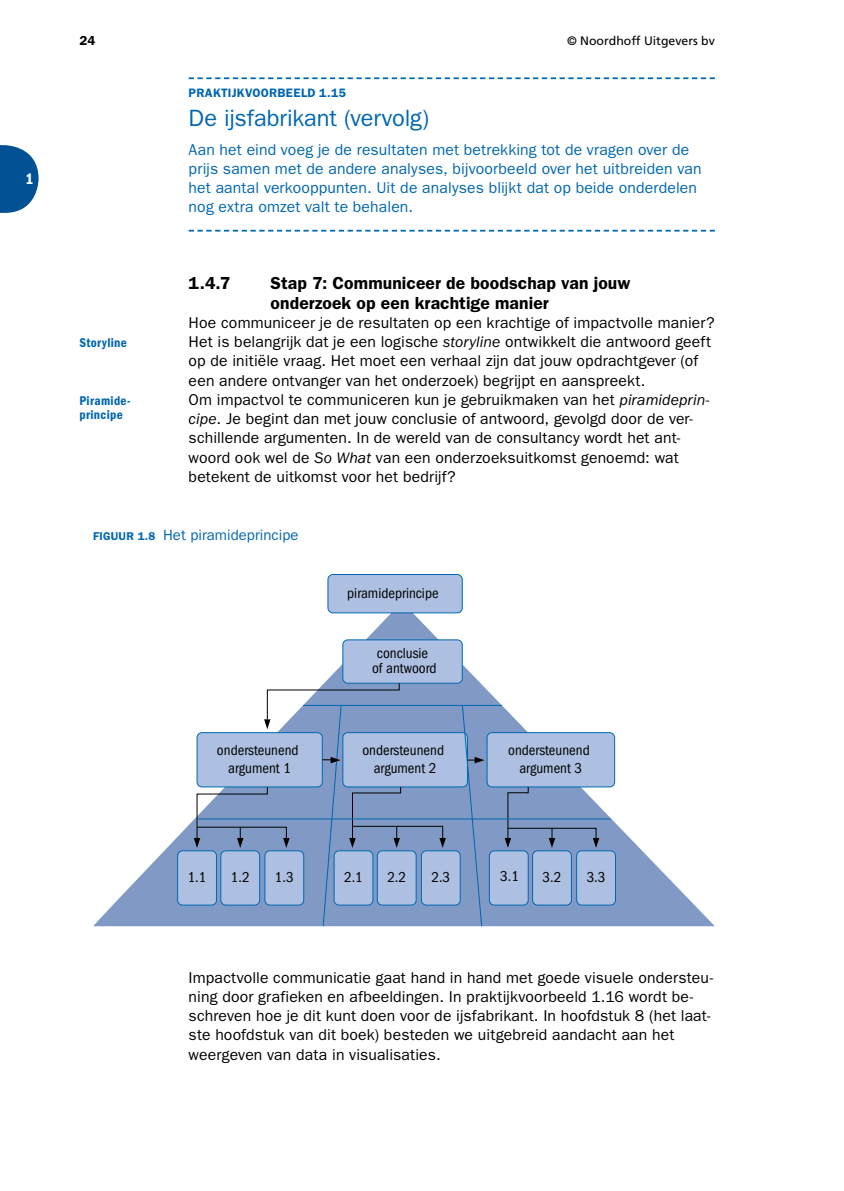
<style>
.page{position:relative;width:844px;height:1191px;background:#fff}
.page>*{position:absolute;margin:0;border:0;box-sizing:border-box;transform-origin:0 0}
.t1{font:23.62px "ITC Franklin Gothic Std";letter-spacing:-.005em;color:#0067b1}
.t2{font:600 17.5px/19.2px "ITC Franklin Gothic Std";letter-spacing:.005em;color:#000}
.t3{font:15.75px/19.2px "ITC Franklin Gothic Std";letter-spacing:.01em;color:#000}
.t4{font:15.75px/19.2px "ITC Franklin Gothic Std";letter-spacing:.01em;color:#0067b1}
.t5{font:15.75px "ITC Franklin Gothic Std Dm Cd";color:#fff}
.t6{font:condensed 14.88px/17.8px "ITC Franklin Gothic Std";color:#000;text-align:center}
.t7{font:14.88px "ITC Franklin Gothic Std";letter-spacing:.005em;color:#0067b1}
.t8{font:13.12px/14.3px "ITC Franklin Gothic Std Dm Cd";letter-spacing:.025em;color:#0067b1}
.t9{font:600 13.12px "ITC Franklin Gothic Std";color:#000}
.t10{font:12.25px "Frutiger LT Std";color:#000}
.t11{font:600 12.25px "ITC Franklin Gothic Std";letter-spacing:.025em;color:#0067b1}
.s1{font-style:italic}
.s2{font-weight:600;font-size:11.38px}
</style>
<div class="page">
<svg style="left:0;top:145px;width:39px;height:68px"></svg>
<svg style="left:189px;top:77px;width:525px;height:2px"></svg>
<svg style="left:189px;top:230px;width:525px;height:1px"></svg>
<svg style="left:93px;top:602px;width:621px;height:324px"></svg>
<div style="left:197px;top:732px;width:125px;height:55px;background:#adc0e2;border-radius:5px"></div>
<div style="left:196px;top:732px;width:127px;height:55px;border:1px solid #0067b1;border-radius:5px"></div>
<div style="left:328px;top:574px;width:134px;height:39px;background:#adc0e2;border-radius:5px"></div>
<div style="left:327px;top:574px;width:135px;height:39px;border:1px solid #0067b1;border-radius:5px"></div>
<div style="left:343px;top:640px;width:119px;height:43px;background:#adc0e2;border-radius:5px"></div>
<div style="left:342px;top:639px;width:120px;height:44px;border:1px solid #0067b1;border-radius:5px"></div>
<div style="left:487px;top:732px;width:127px;height:55px;background:#adc0e2;border-radius:5px"></div>
<div style="left:486px;top:732px;width:129px;height:55px;border:1px solid #0067b1;border-radius:5px"></div>
<div style="left:177px;top:851px;width:39px;height:54px;background:#adc0e2;border-radius:5px"></div>
<div style="left:177px;top:850px;width:40px;height:55px;border:1px solid #0067b1;border-radius:5px"></div>
<div style="left:221px;top:851px;width:38px;height:54px;background:#adc0e2;border-radius:5px"></div>
<div style="left:220px;top:850px;width:40px;height:55px;border:1px solid #0067b1;border-radius:5px"></div>
<div style="left:265px;top:851px;width:38px;height:54px;background:#adc0e2;border-radius:5px"></div>
<div style="left:264px;top:850px;width:40px;height:55px;border:1px solid #0067b1;border-radius:5px"></div>
<div style="left:489px;top:851px;width:39px;height:54px;background:#adc0e2;border-radius:5px"></div>
<div style="left:489px;top:850px;width:39px;height:55px;border:1px solid #0067b1;border-radius:5px"></div>
<div style="left:532px;top:851px;width:39px;height:54px;background:#adc0e2;border-radius:5px"></div>
<div style="left:532px;top:850px;width:39px;height:55px;border:1px solid #0067b1;border-radius:5px"></div>
<div style="left:576px;top:851px;width:39px;height:54px;background:#adc0e2;border-radius:5px"></div>
<div style="left:576px;top:850px;width:39px;height:55px;border:1px solid #0067b1;border-radius:5px"></div>
<svg style="left:302px;top:704px;width:201px;height:222px;background:#8fa8d1"></svg>
<hr style="left:197px;top:818px;width:413px;height:1px;background:#0067b1">
<svg style="left:264px;top:682px;width:136px;height:47px"></svg>
<svg style="left:322px;top:757px;width:18px;height:6px"></svg>
<svg style="left:467px;top:757px;width:17px;height:6px"></svg>
<svg style="left:194px;top:786px;width:252px;height:62px;background:#7b94be"></svg>
<svg style="left:504px;top:786px;width:95px;height:62px;background:#7a93bc"></svg>
<p class="t5" style="left:26px;top:170px;width:10px">1</p>
<p class="t9" style="left:79px;top:32px;width:18px">24</p>
<p class="t10" style="left:567px;top:33px;width:149px">© Noordhoff Uitgevers bv</p>
<p class="t8" style="left:79px;top:336px;width:49px">storyline</p>
<p class="t8" style="left:79px;top:393px;width:53px">piramide&shy;principe</p>
<p class="t11" style="left:189px;top:85px;width:159px">Praktijkvoorbeeld 1.15</p>
<h1 class="t1" style="left:189px;top:104px;width:242px">De ijsfabrikant (vervolg)</h1>
<p class="t4" style="left:189px;top:140px;width:514px">Aan het eind voeg je de resultaten met betrekking tot de vragen over de prijs samen met de andere analyses, bijvoorbeeld over het uitbreiden van het aantal verkooppunten. Uit de analyses blijkt dat op beide onderdelen nog extra omzet valt te behalen.</p>
<p class="t2" style="left:189px;top:274px;width:43px">1.4.7</p>
<p class="t2" style="left:270px;top:274px;width:361px">Stap 7: Communiceer de boodschap van jouw onderzoek op een krachtige manier</p>
<p class="t3" style="left:189px;top:313px;width:527px">Hoe communiceer je de resultaten op een krachtige of impactvolle manier?<br>Het is belangrijk dat je een logische <span class="s1">storyline</span> ontwikkelt die antwoord geeft op de initiële vraag. Het moet een verhaal zijn dat jouw opdrachtgever (of een andere ontvanger van het onderzoek) begrijpt en aanspreekt.<br>Om impactvol te communiceren kun je gebruikmaken van het <span class="s1">piramideprin&shy;cipe</span>. Je begint dan met jouw conclusie of antwoord, gevolgd door de ver&shy;schillende argumenten. In de wereld van de consultancy wordt het ant&shy;woord ook wel de <span class="s1">So What</span> van een onderzoeksuitkomst genoemd: wat betekent de uitkomst voor het bedrijf?</p>
<p class="t7" style="left:93px;top:526px;width:207px"><span class="s2">FIGUUR 1.8</span> Het piramideprincipe</p>
<p class="t6" style="left:347px;top:584px;width:93px">piramideprincipe</p>
<p class="t6" style="left:372px;top:646px;width:66px;line-height:14.9px">conclusie of antwoord</p>
<p class="t6" style="left:217px;top:741px;width:83px">ondersteunend argument 1</p>
<p class="t6" style="left:508px;top:741px;width:83px">ondersteunend argument 3</p>
<p class="t6" style="left:362px;top:741px;width:83px">ondersteunend argument 2</p>
<p class="t6" style="left:188px;top:868px;width:20px">1.1</p>
<p class="t6" style="left:231px;top:868px;width:20px">1.2</p>
<p class="t6" style="left:275px;top:868px;width:20px">1.3</p>
<p class="t6" style="left:344px;top:868px;width:20px">2.1</p>
<p class="t6" style="left:387px;top:868px;width:20px">2.2</p>
<p class="t6" style="left:431px;top:868px;width:20px">2.3</p>
<p class="t6" style="left:500px;top:866px;width:20px">3.1</p>
<p class="t6" style="left:542px;top:868px;width:20px">3.2</p>
<p class="t6" style="left:586px;top:868px;width:20px">3.3</p>
<p class="t3" style="left:189px;top:967px;width:526px">Impactvolle communicatie gaat hand in hand met goede visuele ondersteu&shy;ning door grafieken en afbeeldingen. In praktijkvoorbeeld 1.16 wordt be&shy;schreven hoe je dit kunt doen voor de ijsfabrikant. In hoofdstuk 8 (het laat&shy;ste hoofdstuk van dit boek) besteden we uitgebreid aandacht aan het weergeven van data in visualisaties.</p>
</div>
